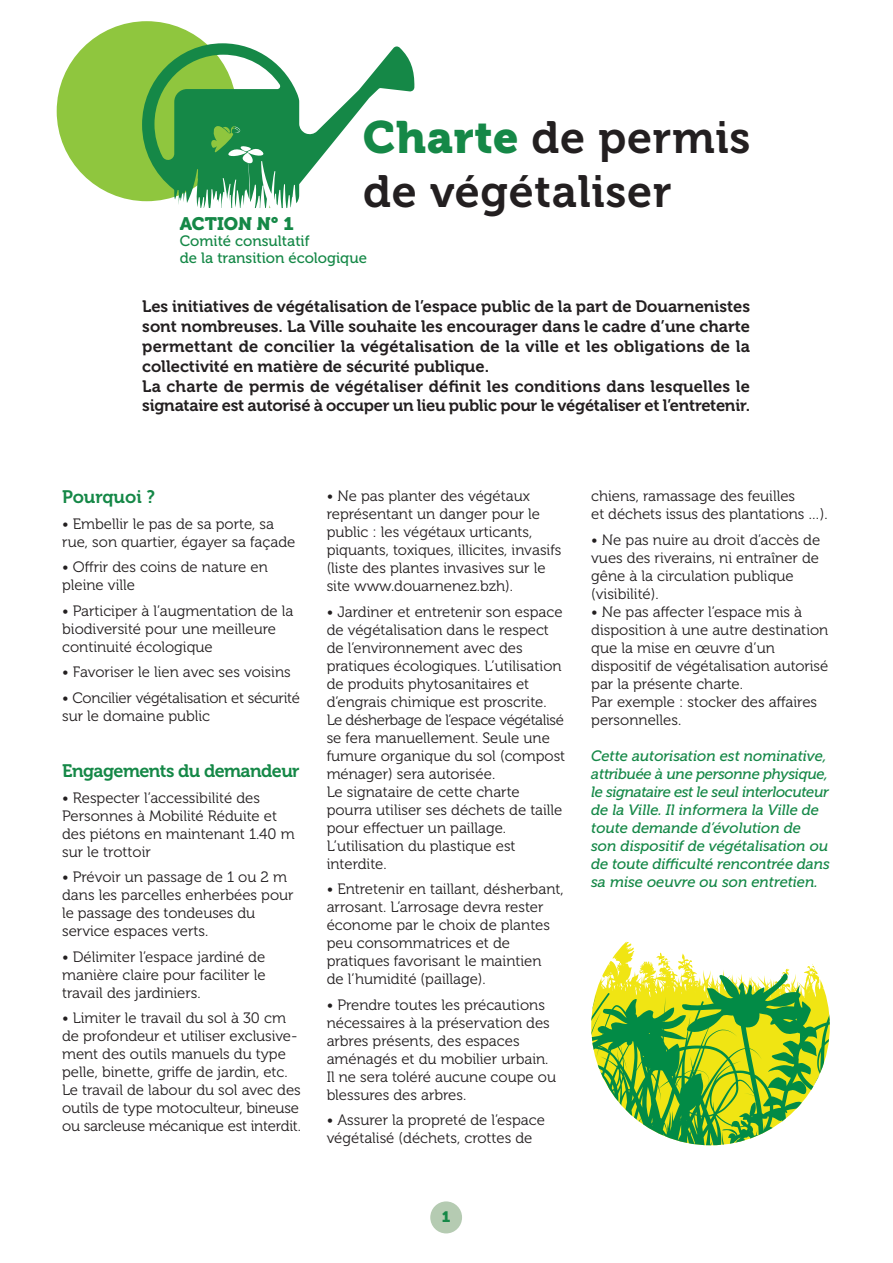
<style>
.page{position:relative;width:893px;height:1263px;background:#fff}
.page>*{position:absolute;margin:0;border:0;box-sizing:border-box;transform-origin:0 0}
.t1{font:45px/54px "Museo 700";letter-spacing:.015em;color:#231f20}
.t2{font:18px "Museo 700";letter-spacing:-.03em;color:#158847}
.t3{font:18px "Museo 700";color:#158847}
.t4{font:18px "Museo 900";color:#158847}
.t5{font:16.5px/19.8px "Museo 700";color:#231f20;text-align:justify}
.t6{font:15px/18px "Museo 300";color:#231f20}
.t7{font:italic 15px/18px "Museo 500";color:#158847}
.t8{font:15px "Museo 500";color:#158847}
.t9{font:15px "Museo 900";color:#158847}
.s1{font-family:"Museo 900";color:#158847}
</style>
<div class="page">
<div style="left:57px;top:21px;width:180px;height:180px;background:#8fc63e;border-radius:50%"></div>
<svg style="left:142px;top:43px;width:273px;height:165px"></svg>
<svg style="left:591px;top:941px;width:239px;height:204px"></svg>
<div style="left:430px;top:1201px;width:32px;height:32px;background:#b5cbb2;border-radius:50%"></div>
<p class="t1" style="left:363px;top:115px;width:389px"><span class="s1">Charte</span> de permis de végétaliser</p>
<p class="t4" style="left:180px;top:213px;width:116px">ACTION N° 1</p>
<p class="t8" style="left:180px;top:236px;width:131px">Comité consultatif</p>
<p class="t8" style="left:180px;top:252px;width:189px">de la transition écologique</p>
<p class="t5" style="left:142px;top:299px;width:609px">Les initiatives de végétalisation de l’espace public de la part de Douarnenistes sont nombreuses. La Ville souhaite les encourager dans le cadre d’une charte permettant de concilier la végétalisation de la ville et les obligations de la</p>
<p class="t5" style="left:142px;top:358px;width:348px">collectivité en matière de sécurité publique.</p>
<p class="t5" style="left:142px;top:378px;width:609px">La charte de permis de végétaliser définit les conditions dans lesquelles le</p>
<p class="t5" style="left:142px;top:398px;width:609px">signataire est autorisé à occuper un lieu public pour le végétaliser et l’entretenir.</p>
<p class="t3" style="left:62px;top:490px;width:94px">Pourquoi ?</p>
<p class="t6" style="left:62px;top:516px;width:235px">• Embellir le pas de sa porte, sa rue, son quartier, égayer sa façade</p>
<p class="t6" style="left:62px;top:560px;width:207px">• Offrir des coins de nature en pleine ville</p>
<p class="t6" style="left:62px;top:603px;width:233px">• Participer à l’augmentation de la biodiversité pour une meilleure continuité écologique</p>
<p class="t6" style="left:62px;top:665px;width:230px">• Favoriser le lien avec ses voisins</p>
<p class="t6" style="left:62px;top:690px;width:240px">• Concilier végétalisation et sécurité sur le domaine public</p>
<p class="t2" style="left:62px;top:764px;width:239px">Engagements du demandeur</p>
<p class="t6" style="left:62px;top:790px;width:199px">• Respecter l’accessibilité des</p>
<p class="t6" style="left:62px;top:808px;width:234px">Personnes à Mobilité Réduite et des piétons en maintenant 1.40 m sur le trottoir</p>
<p class="t6" style="left:62px;top:869px;width:233px">• Prévoir un passage de 1 ou 2 m dans les parcelles enherbées pour le passage des tondeuses du</p>
<p class="t6" style="left:62px;top:923px;width:148px">service espaces verts.</p>
<p class="t6" style="left:62px;top:949px;width:205px">• Délimiter l’espace jardiné de</p>
<p class="t6" style="left:62px;top:967px;width:205px">manière claire pour faciliter le</p>
<p class="t6" style="left:62px;top:985px;width:140px">travail des jardiniers.</p>
<p class="t6" style="left:62px;top:1010px;width:237px">• Limiter le travail du sol à 30 cm de profondeur et utiliser exclusive&shy;ment des outils manuels du type pelle, binette, griffe de jardin, etc.</p>
<p class="t6" style="left:62px;top:1082px;width:240px;text-align:justify">Le travail de labour du sol avec des outils de type motoculteur, bineuse ou sarcleuse mécanique est interdit.</p>
<p class="t6" style="left:327px;top:488px;width:205px">• Ne pas planter des végétaux</p>
<p class="t6" style="left:327px;top:506px;width:215px">représentant un danger pour le public : les végétaux urticants,</p>
<p class="t6" style="left:327px;top:542px;width:236px">piquants, toxiques, illicites, invasifs (liste des plantes invasives sur le site www.douarnenez.bzh).</p>
<p class="t6" style="left:327px;top:604px;width:237px">• Jardiner et entretenir son espace de végétalisation dans le respect de l’environnement avec des</p>
<p class="t6" style="left:327px;top:658px;width:236px">pratiques écologiques. L’utilisation de produits phytosanitaires et d’engrais chimique est proscrite.</p>
<p class="t6" style="left:327px;top:712px;width:240px">Le désherbage de l’espace végétalisé se fera manuellement. Seule une fumure organique du sol (compost ménager) sera autorisée.</p>
<p class="t6" style="left:327px;top:784px;width:237px">Le signataire de cette charte pourra utiliser ses déchets de taille pour effectuer un paillage.</p>
<p class="t6" style="left:327px;top:838px;width:190px">L’utilisation du plastique est</p>
<p class="t6" style="left:327px;top:856px;width:62px">interdite.</p>
<p class="t6" style="left:327px;top:881px;width:239px">• Entretenir en taillant, désherbant, arrosant. L’arrosage devra rester économe par le choix de plantes peu consommatrices et de</p>
<p class="t6" style="left:327px;top:953px;width:216px">pratiques favorisant le maintien</p>
<p class="t6" style="left:327px;top:971px;width:161px">de l’humidité (paillage).</p>
<p class="t6" style="left:327px;top:997px;width:225px">• Prendre toutes les précautions nécessaires à la préservation des arbres présents, des espaces</p>
<p class="t6" style="left:327px;top:1051px;width:223px">aménagés et du mobilier urbain.</p>
<p class="t6" style="left:327px;top:1069px;width:231px">Il ne sera toléré aucune coupe ou blessures des arbres.</p>
<p class="t6" style="left:327px;top:1112px;width:220px">• Assurer la propreté de l’espace végétalisé (déchets, crottes de</p>
<p class="t9" style="left:442px;top:1208px;width:10px">1</p>
<p class="t6" style="left:591px;top:488px;width:206px">chiens, ramassage des feuilles</p>
<p class="t6" style="left:591px;top:506px;width:238px">et déchets issus des plantations …).</p>
<p class="t6" style="left:591px;top:532px;width:231px;text-align:justify">• Ne pas nuire au droit d’accès de vues des riverains, ni entraîner de gêne à la circulation publique</p>
<p class="t6" style="left:591px;top:586px;width:69px">(visibilité).</p>
<p class="t6" style="left:591px;top:604px;width:239px">• Ne pas affecter l’espace mis à disposition à une autre destination que la mise en œuvre d’un</p>
<p class="t6" style="left:591px;top:658px;width:239px">dispositif de végétalisation autorisé par la présente charte.</p>
<p class="t6" style="left:591px;top:694px;width:227px">Par exemple : stocker des affaires</p>
<p class="t6" style="left:591px;top:712px;width:92px">personnelles.</p>
<p class="t7" style="left:591px;top:748px;width:240px">Cette autorisation est nominative, attribuée à une personne physique, le signataire est le seul interlocuteur de la Ville. Il informera la Ville de toute demande d’évolution de son dispositif de végétalisation ou de toute difficulté rencontrée dans sa mise oeuvre ou son entretien.</p>
</div>
